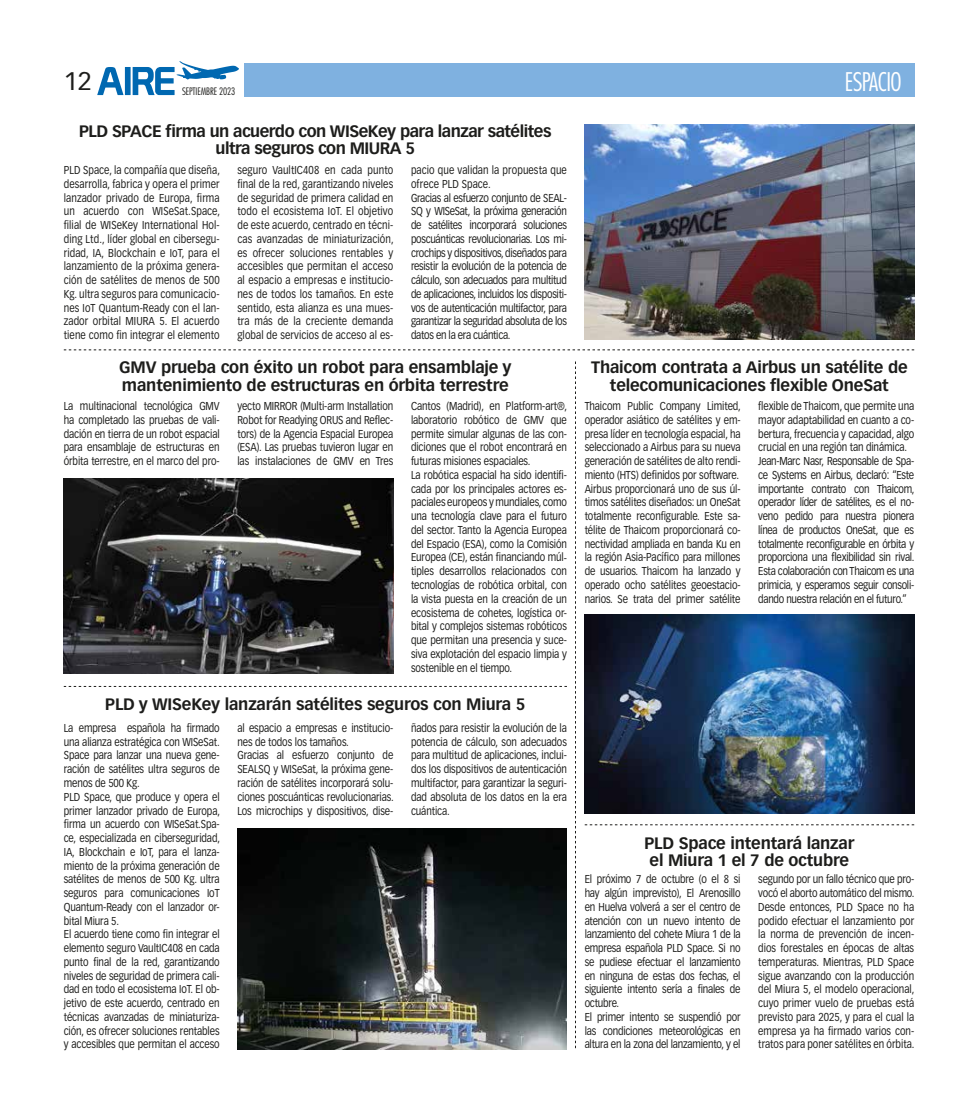
<style>
.page{position:relative;width:978px;height:1120px;background:#fff}
.page>*{position:absolute;margin:0;border:0;box-sizing:border-box;transform-origin:0 0}
.t1{font:300 condensed 25px "Futura Std";letter-spacing:-.025em;color:#fff}
.t2{font:25px "Vectora LT Pro";color:#1d1d1b}
.t3{font:700 16.25px/17.5px "Vectora LT Pro";letter-spacing:-.01em;color:#1d1d1b;text-align:center}
.t4{font:700 16.25px/17.5px "Vectora LT Pro";letter-spacing:-.03em;color:#1d1d1b;text-align:center}
.t5{font:11.25px/13.8px "Vectora LT Pro";letter-spacing:-.01em;color:#1d1d1b;text-align:justify;scale:.85 1}
.t6{font:11.25px/13.8px "Vectora LT Pro";letter-spacing:-.03em;color:#1d1d1b;scale:.85 1}
.t7{font:300 condensed 10px "Futura Std";letter-spacing:-.01em;color:#1d1d1b}
</style>
<div class="page">
<svg style="left:97px;top:61px;width:142px;height:34px"></svg>
<div style="left:244px;top:64px;width:670px;height:33px;background:#7fb1e0"></div>
<svg style="left:64px;top:349px;width:850px;height:1px"></svg>
<svg style="left:64px;top:686px;width:503px;height:1px"></svg>
<svg style="left:585px;top:824px;width:329px;height:1px"></svg>
<svg style="left:575px;top:361px;width:1px;height:687px"></svg>
<img style="left:585px;top:124px;width:329px;height:215px">
<img style="left:585px;top:614px;width:329px;height:200px">
<img style="left:64px;top:478px;width:329px;height:195px">
<img style="left:237px;top:828px;width:330px;height:221px">
<h1 class="t2" style="left:64px;top:66px;width:29px">12</h1>
<p class="t7" style="left:182px;top:85px;width:55px">SEPTIEMBRE 2023</p>
<h2 class="t4" style="left:79px;top:122px;width:474px">PLD SPACE firma un acuerdo con WISeKey para lanzar satélites ultra seguros con MIURA 5</h2>
<p class="t5" style="left:64px;top:163px;width:185px">PLD Space, la compañía que diseña, desarrolla, fabrica y opera el primer lanzador privado de Europa, firma un acuerdo con WISeSat.Space, filial de WISeKey International Hol&shy;ding Ltd., líder global en cibersegu&shy;ridad, IA, Blockchain e IoT, para el lanzamiento de la próxima genera&shy;ción de satélites de menos de 500<br>Kg. ultra seguros para comunicacio&shy;nes IoT Quantum-Ready con el lan&shy;zador orbital MIURA 5. El acuerdo tiene como fin integrar el elemento</p>
<p class="t5" style="left:237px;top:163px;width:185px">seguro VaultIC408 en cada punto final de la red, garantizando niveles de seguridad de primera calidad en todo el ecosistema IoT. El objetivo de este acuerdo, centrado en técni&shy;cas avanzadas de miniaturización, es ofrecer soluciones rentables y accesibles que permitan el acceso al espacio a empresas e institucio&shy;nes de todos los tamaños. En este sentido, esta alianza es una mues&shy;tra más de la creciente demanda global de servicios de acceso al es-</p>
<p class="t6" style="left:411px;top:163px;width:185px">pacio que validan la propuesta que ofrece PLD Space.<br>Gracias al esfuerzo conjunto de SEAL-SQ y WISeSat, la próxima generación de satélites incorporará soluciones poscuánticas revolucionarias. Los mi&shy;crochips y dispositivos, diseñados para resistir la evolución de la potencia de cálculo, son adecuados para multitud de aplicaciones, incluidos los dispositi&shy;vos de autenticación multifactor, para garantizar la seguridad absoluta de los datos en la era cuántica.</p>
<h2 class="t3" style="left:119px;top:359px;width:394px;text-align:left">GMV prueba con éxito un robot para ensamblaje y mantenimiento de estructuras en órbita terrestre</h2>
<p class="t5" style="left:64px;top:399px;width:185px">La multinacional tecnológica GMV ha completado las pruebas de vali&shy;dación en tierra de un robot espacial para ensamblaje de estructuras en órbita terrestre, en el marco del pro-</p>
<p class="t5" style="left:237px;top:399px;width:185px">yecto MIRROR (Multi-arm Installation Robot for Readying ORUS and Reflec&shy;tors) de la Agencia Espacial Europea (ESA). Las pruebas tuvieron lugar en las instalaciones de GMV en Tres</p>
<p class="t5" style="left:411px;top:399px;width:185px;text-align:left">Cantos (Madrid), en Platform-art®, laboratorio robótico de GMV que permite simular algunas de las con&shy;diciones que el robot encontrará en futuras misiones espaciales.<br>La robótica espacial ha sido identifi&shy;cada por los principales actores es&shy;paciales europeos y mundiales, como una tecnología clave para el futuro del sector. Tanto la Agencia Europea del Espacio (ESA), como la Comisión Europea (CE), están financiando múl&shy;tiples desarrollos relacionados con tecnologías de robótica orbital, con la vista puesta en la creación de un ecosistema de cohetes, logística or&shy;bital y complejos sistemas robóticos que permitan una presencia y suce&shy;siva explotación del espacio limpia y sostenible en el tiempo.</p>
<h2 class="t3" style="left:105px;top:695px;width:422px">PLD y WISeKey lanzarán satélites seguros con Miura 5</h2>
<p class="t5" style="left:64px;top:721px;width:185px;text-align:left">La empresa española ha firmado una alianza estratégica con WISeSat.<br>Space para lanzar una nueva gene&shy;ración de satélites ultra seguros de menos de 500 Kg.<br>PLD Space, que produce y opera el primer lanzador privado de Europa, firma un acuerdo con WISeSat.Spa&shy;ce, especializada en ciberseguridad, IA, Blockchain e IoT, para el lanza&shy;miento de la próxima generación de satélites de menos de 500 Kg. ultra seguros para comunicaciones IoT Quantum-Ready con el lanzador or&shy;bital Miura 5.<br>El acuerdo tiene como fin integrar el elemento seguro VaultIC408 en cada punto final de la red, garantizando niveles de seguridad de primera cali&shy;dad en todo el ecosistema IoT. El ob&shy;jetivo de este acuerdo, centrado en técnicas avanzadas de miniaturiza&shy;ción, es ofrecer soluciones rentables y accesibles que permitan el acceso</p>
<p class="t5" style="left:237px;top:721px;width:185px;text-align:left">al espacio a empresas e institucio&shy;nes de todos los tamaños.<br>Gracias al esfuerzo conjunto de SEALSQ y WISeSat, la próxima gene&shy;ración de satélites incorporará solu&shy;ciones poscuánticas revolucionarias.<br>Los microchips y dispositivos, dise-</p>
<p class="t5" style="left:411px;top:721px;width:185px">ñados para resistir la evolución de la potencia de cálculo, son adecuados para multitud de aplicaciones, inclui&shy;dos los dispositivos de autenticación multifactor, para garantizar la seguri&shy;dad absoluta de los datos en la era cuántica.</p>
<h1 class="t1" style="left:845px;top:67px;width:58px">ESPACIO</h1>
<h2 class="t3" style="left:591px;top:359px;width:318px">Thaicom contrata a Airbus un satélite de telecomunicaciones flexible OneSat</h2>
<p class="t5" style="left:585px;top:399px;width:185px;text-align:left">Thaicom Public Company Limited, operador asiático de satélites y em&shy;presa líder en tecnología espacial, ha seleccionado a Airbus para su nueva generación de satélites de alto rendi&shy;miento (HTS) definidos por software.<br>Airbus proporcionará uno de sus úl&shy;timos satélites diseñados: un OneSat totalmente reconfigurable. Este sa&shy;télite de Thaicom proporcionará co&shy;nectividad ampliada en banda Ku en la región Asia-Pacífico para millones de usuarios. Thaicom ha lanzado y operado ocho satélites geoestacio&shy;narios. Se trata del primer satélite</p>
<p class="t6" style="left:758px;top:399px;width:185px">flexible de Thaicom, que permite una mayor adaptabilidad en cuanto a co&shy;bertura, frecuencia y capacidad, algo crucial en una región tan dinámica.<br>Jean-Marc Nasr, Responsable de Spa&shy;ce Systems en Airbus, declaró: “Este importante contrato con Thaicom, operador líder de satélites, es el no&shy;veno pedido para nuestra pionera línea de productos OneSat, que es totalmente reconfigurable en órbita y proporciona una flexibilidad sin rival.<br>Esta colaboración con Thaicom es una primicia, y esperamos seguir consoli&shy;dando nuestra relación en el futuro.”</p>
<h2 class="t3" style="left:644px;top:834px;width:211px">PLD Space intentará lanzar el Miura 1 el 7 de octubre</h2>
<p class="t5" style="left:585px;top:872px;width:185px;text-align:left">El próximo 7 de octubre (o el 8 si hay algún imprevisto), El Arenosillo en Huelva volverá a ser el centro de atención con un nuevo intento de lanzamiento del cohete Miura 1 de la empresa española PLD Space. Si no se pudiese efectuar el lanzamiento en ninguna de estas dos fechas, el siguiente intento sería a finales de octubre.<br>El primer intento se suspendió por las condiciones meteorológicas en altura en la zona del lanzamiento, y el</p>
<p class="t5" style="left:758px;top:872px;width:185px">segundo por un fallo técnico que pro&shy;vocó el aborto automático del mismo.<br>Desde entonces, PLD Space no ha podido efectuar el lanzamiento por la norma de prevención de incen&shy;dios forestales en épocas de altas temperaturas. Mientras, PLD Space sigue avanzando con la producción del Miura 5, el modelo operacional, cuyo primer vuelo de pruebas está previsto para 2025, y para el cual la empresa ya ha firmado varios con&shy;tratos para poner satélites en órbita.</p>
</div>
